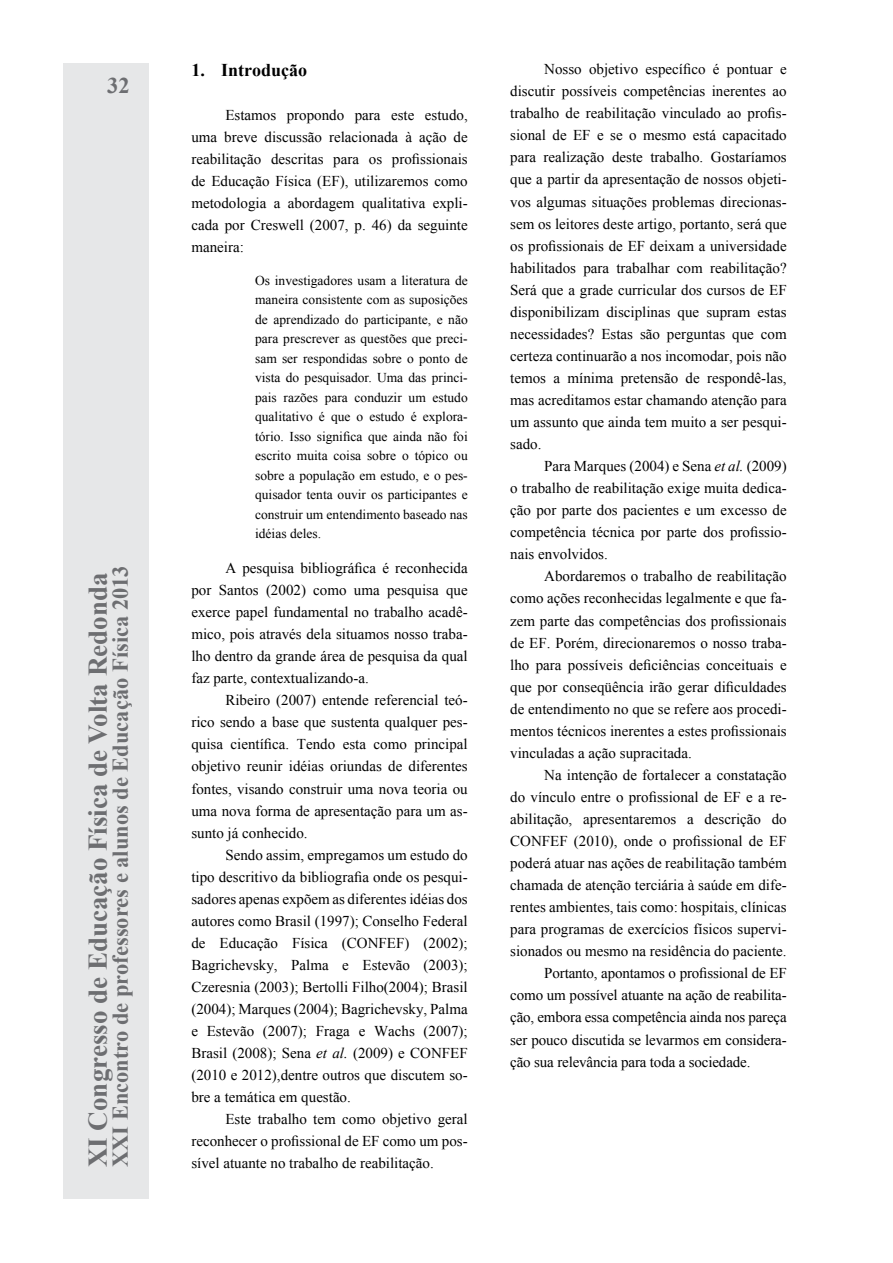
<style>
.page{position:relative;width:893px;height:1263px;background:#fff}
.page>*{position:absolute;margin:0;border:0;box-sizing:border-box;transform-origin:0 0}
.t1{font:700 27px "Times New Roman";color:#6d6e71}
.t2{font:700 22.5px "Times New Roman";color:#6d6e71}
.t3{font:700 18px "Times New Roman";color:#000}
.TEXTO_CORRIDO{font:15px/22px "Times New Roman";color:#000;text-align:justify}
.CITAÇÃO{font:13.5px/19.5px "Times New Roman";color:#000;text-align:justify}
.s1{font-style:italic}
</style>
<div class="page">
<div style="left:64px;top:64px;width:85px;height:1135px;background:#e6e7e8"></div>
<h2 class="t2" style="left:107px;top:70px;width:24px">32</h2>
<h1 class="t1" style="left:79px;top:1167px;width:596px;rotate:-90deg">XI Congresso de Educação Física de Volta Redonda</h1>
<h2 class="t2" style="left:105px;top:1167px;width:603px;rotate:-90deg">XXI Encontro de professores e alunos de Educação Física 2013</h2>
<p class="t3" style="left:191px;top:58px;width:117px">1. Introdução</p>
<p class="TEXTO_CORRIDO" style="left:191px;top:104px;width:278px;text-indent:34px">Estamos propondo para este estudo, uma breve discussão relacionada à ação de reabilitação descritas para os profissionais de Educação Física (EF), utilizaremos como metodologia a abordagem qualitativa expli&shy;cada por Creswell (2007, p. 46) da seguinte maneira:</p>
<p class="CITAÇÃO" style="left:255px;top:270px;width:214px">Os investigadores usam a literatura de maneira consistente com as suposições de aprendizado do participante, e não para prescrever as questões que preci&shy;sam ser respondidas sobre o ponto de vista do pesquisador. Uma das princi&shy;pais razões para conduzir um estudo qualitativo é que o estudo é explora&shy;tório. Isso significa que ainda não foi escrito muita coisa sobre o tópico ou sobre a população em estudo, e o pes&shy;quisador tenta ouvir os participantes e construir um entendimento baseado nas idéias deles.</p>
<p class="TEXTO_CORRIDO" style="left:191px;top:557px;width:278px;text-indent:34px">A pesquisa bibliográfica é reconhecida por Santos (2002) como uma pesquisa que exerce papel fundamental no trabalho acadê&shy;mico, pois através dela situamos nosso traba&shy;lho dentro da grande área de pesquisa da qual faz parte, contextualizando-a.</p>
<p class="TEXTO_CORRIDO" style="left:191px;top:689px;width:278px;text-indent:34px">Ribeiro (2007) entende referencial teó&shy;rico sendo a base que sustenta qualquer pes&shy;quisa científica. Tendo esta como principal objetivo reunir idéias oriundas de diferentes fontes, visando construir uma nova teoria ou uma nova forma de apresentação para um as&shy;sunto já conhecido.</p>
<p class="TEXTO_CORRIDO" style="left:191px;top:843px;width:278px;text-indent:34px">Sendo assim, empregamos um estudo do tipo descritivo da bibliografia onde os pesqui&shy;sadores apenas expõem as diferentes idéias dos autores como Brasil (1997); Conselho Federal de Educação Física (CONFEF) (2002); Bagrichevsky, Palma e Estevão (2003); Czeresnia (2003); Bertolli Filho(2004); Brasil (2004); Marques (2004); Bagrichevsky, Palma e Estevão (2007); Fraga e Wachs (2007); Brasil (2008); Sena <span class="s1">et al.</span> (2009) e CONFEF (2010 e 2012),dentre outros que discutem so&shy;bre a temática em questão.</p>
<p class="TEXTO_CORRIDO" style="left:191px;top:1108px;width:278px;text-indent:34px">Este trabalho tem como objetivo geral reconhecer o profissional de EF como um pos&shy;sível atuante no trabalho de reabilitação.</p>
<p class="TEXTO_CORRIDO" style="left:510px;top:58px;width:278px;text-indent:34px">Nosso objetivo específico é pontuar e discutir possíveis competências inerentes ao trabalho de reabilitação vinculado ao profis&shy;sional de EF e se o mesmo está capacitado para realização deste trabalho. Gostaríamos que a partir da apresentação de nossos objeti&shy;vos algumas situações problemas direcionas&shy;sem os leitores deste artigo, portanto, será que os profissionais de EF deixam a universidade habilitados para trabalhar com reabilitação?<br>Será que a grade curricular dos cursos de EF disponibilizam disciplinas que supram estas necessidades? Estas são perguntas que com certeza continuarão a nos incomodar, pois não temos a mínima pretensão de respondê-las, mas acreditamos estar chamando atenção para um assunto que ainda tem muito a ser pesqui&shy;sado.</p>
<p class="TEXTO_CORRIDO" style="left:510px;top:455px;width:278px;text-indent:34px">Para Marques (2004) e Sena <span class="s1">et al.</span> (2009) o trabalho de reabilitação exige muita dedica&shy;ção por parte dos pacientes e um excesso de competência técnica por parte dos profissio&shy;nais envolvidos.</p>
<p class="TEXTO_CORRIDO" style="left:510px;top:565px;width:278px;text-indent:34px">Abordaremos o trabalho de reabilitação como ações reconhecidas legalmente e que fa&shy;zem parte das competências dos profissionais de EF. Porém, direcionaremos o nosso traba&shy;lho para possíveis deficiências conceituais e que por conseqüência irão gerar dificuldades de entendimento no que se refere aos procedi&shy;mentos técnicos inerentes a estes profissionais vinculadas a ação supracitada.</p>
<p class="TEXTO_CORRIDO" style="left:510px;top:764px;width:278px;text-indent:34px">Na intenção de fortalecer a constatação do vínculo entre o profissional de EF e a re&shy;abilitação, apresentaremos a descrição do CONFEF (2010), onde o profissional de EF poderá atuar nas ações de reabilitação também chamada de atenção terciária à saúde em dife&shy;rentes ambientes, tais como: hospitais, clínicas para programas de exercícios físicos supervi&shy;sionados ou mesmo na residência do paciente.</p>
<p class="TEXTO_CORRIDO" style="left:510px;top:962px;width:278px;text-indent:34px">Portanto, apontamos o profissional de EF como um possível atuante na ação de reabilita&shy;ção, embora essa competência ainda nos pareça ser pouco discutida se levarmos em considera&shy;ção sua relevância para toda a sociedade.</p>
</div>
